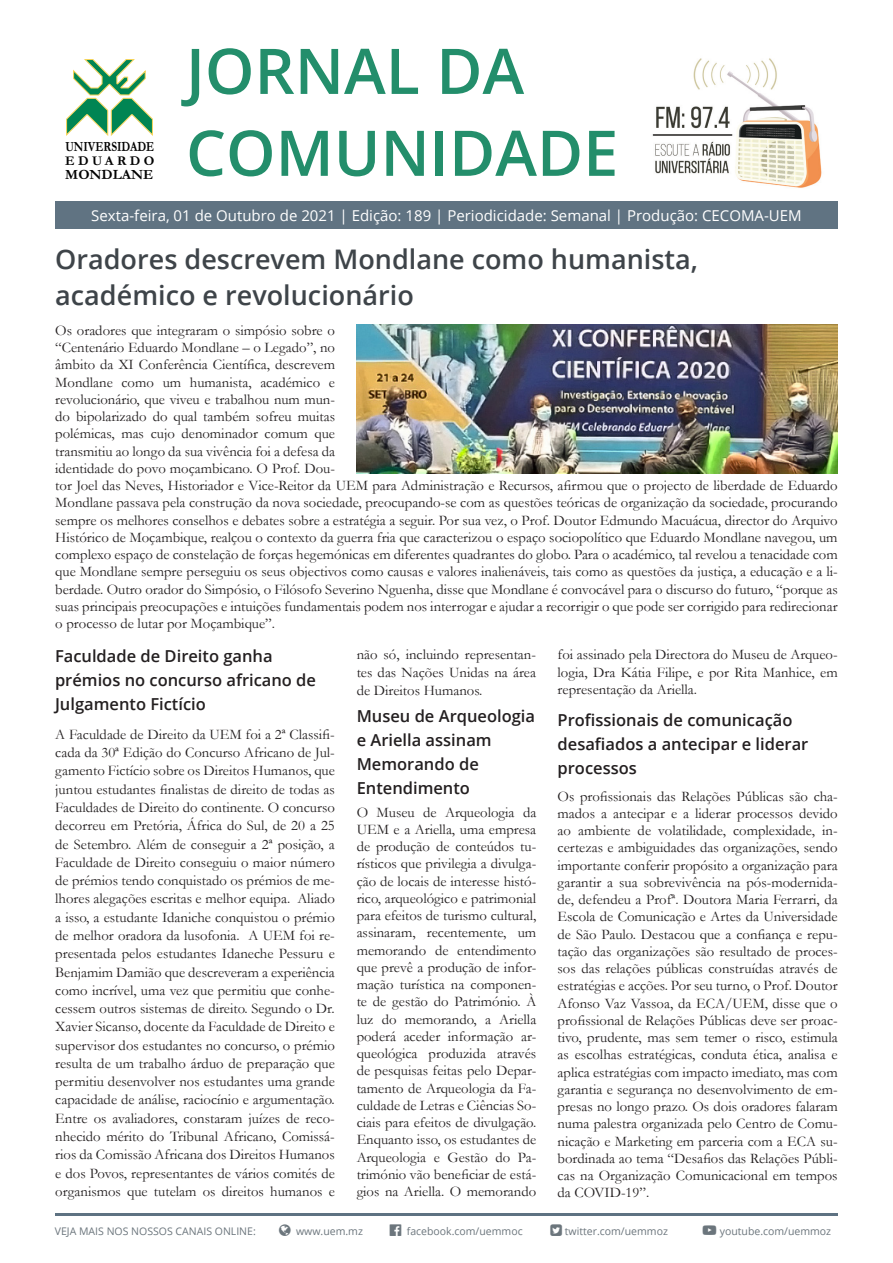
<style>
.page{position:relative;width:893px;height:1263px;background:#fff}
.page>*{position:absolute;margin:0;border:0;box-sizing:border-box;transform-origin:0 0}
.t1{font:600 63px "Open Sans";color:#238e6b}
.t2{font:600 27px/36px "Open Sans";color:#3e4449}
.t3{font:600 16.5px/24px "Open Sans";color:#231f20}
.t4{font:15px "Open Sans";color:#fff}
.t5{font:14.7px/17.2px "Garamond";color:#231f20;text-align:justify}
.t6{font:700 14.25px "Garamond";color:#000}
.t7{font:700 14.1px "Garamond";color:#000;scale:.8 1}
.t8{font:700 13.5px "Garamond";letter-spacing:.255em;color:#000}
.t9{font:10.5px "Open Sans";color:#6b757c}
</style>
<div class="page">
<img style="left:652px;top:58px;width:170px;height:130px">
<svg style="left:66px;top:59px;width:87px;height:77px"></svg>
<hr style="left:55px;top:1214px;width:783px;height:2px;background:#5e7282">
<div style="left:55px;top:201px;width:783px;height:28px;background:#607382"></div>
<img style="left:356px;top:324px;width:482px;height:150px">
<p class="t7" style="left:65px;top:137px;width:113px">UNIVERSIDADE</p>
<p class="t8" style="left:65px;top:151px;width:91px">EDUARDO</p>
<p class="t6" style="left:65px;top:165px;width:90px">MONDLANE</p>
<p class="t1" style="left:186px;top:28px;width:340px">JORNAL DA</p>
<p class="t1" style="left:186px;top:110px;width:434px">COMUNIDADE</p>
<p class="t4" style="left:91px;top:205px;width:712px">Sexta-feira, 01 de Outubro de 2021 | Edição: 189 | Periodicidade: Semanal | Produção: CECOMA-UEM</p>
<h2 class="t2" style="left:55px;top:240px;width:644px">Oradores descrevem Mondlane como humanista, académico e revolucionário</h2>
<p class="t5" style="left:55px;top:321px;width:784px;text-align:left">Os oradores que integraram o simpósio sobre o<br>“Centenário Eduardo Mondlane – o Legado”, no<br>âmbito da XI Conferência Científica, descrevem<br>Mondlane como um humanista, académico e<br>revolucionário, que viveu e trabalhou num mun-<br>do bipolarizado do qual também sofreu muitas<br>polémicas, mas cujo denominador comum que<br>transmitiu ao longo da sua vivência foi a defesa da<br>identidade do povo moçambicano. O Prof. Dou-<br>tor Joel das Neves, Historiador e Vice-Reitor da UEM para Administração e Recursos, afirmou que o projecto de liberdade de Eduardo Mondlane passava pela construção da nova sociedade, preocupando-se com as questões teóricas de organização da sociedade, procurando sempre os melhores conselhos e debates sobre a estratégia a seguir. Por sua vez, o Prof. Doutor Edmundo Macuácua, director do Arquivo Histórico de Moçambique, realçou o contexto da guerra fria que caracterizou o espaço sociopolítico que Eduardo Mondlane navegou, um complexo espaço de constelação de forças hegemónicas em diferentes quadrantes do globo. Para o académico, tal revelou a tenacidade com que Mondlane sempre perseguiu os seus objectivos como causas e valores inalienáveis, tais como as questões da justiça, a educação e a li&shy;berdade. Outro orador do Simpósio, o Filósofo Severino Nguenha, disse que Mondlane é convocável para o discurso do futuro, “porque as suas principais preocupações e intuições fundamentais podem nos interrogar e ajudar a recorrigir o que pode ser corrigido para redirecionar o processo de lutar por Moçambique”.</p>
<h2 class="t3" style="left:55px;top:644px;width:263px">Faculdade de Direito ganha prémios no concurso africano de<br>Julgamento Fictício</h2>
<p class="t5" style="left:55px;top:725px;width:281px;line-height:18.3px">A Faculdade de Direito da UEM foi a 2ª Classifi&shy;cada da 30ª Edição do Concurso Africano de Jul&shy;gamento Fictício sobre os Direitos Humanos, que juntou estudantes finalistas de direito de todas as Faculdades de Direito do continente. O concurso decorreu em Pretória, África do Sul, de 20 a 25 de Setembro. Além de conseguir a 2ª posição, a Faculdade de Direito conseguiu o maior número de prémios tendo conquistado os prémios de me&shy;lhores alegações escritas e melhor equipa. Aliado a isso, a estudante Idaniche conquistou o prémio de melhor oradora da lusofonia. A UEM foi re&shy;presentada pelos estudantes Idaneche Pessuru e Benjamim Damião que descreveram a experiência como incrível, uma vez que permitiu que conhe&shy;cessem outros sistemas de direito. Segundo o Dr.<br>Xavier Sicanso, docente da Faculdade de Direito e supervisor dos estudantes no concurso, o prémio resulta de um trabalho árduo de preparação que permitiu desenvolver nos estudantes uma grande capacidade de análise, raciocínio e argumentação.<br>Entre os avaliadores, constaram juízes de reco&shy;nhecido mérito do Tribunal Africano, Comissá&shy;rios da Comissão Africana dos Direitos Humanos e dos Povos, representantes de vários comités de organismos que tutelam os direitos humanos e</p>
<p class="t5" style="left:357px;top:645px;width:181px;line-height:18px">não só, incluindo representan&shy;tes das Nações Unidas na área de Direitos Humanos.</p>
<p class="t5" style="left:558px;top:646px;width:282px">foi assinado pela Directora do Museu de Arqueo&shy;logia, Dra Kátia Filipe, e por Rita Manhice, em representação da Ariella.</p>
<h2 class="t3" style="left:357px;top:704px;width:180px">Museu de Arqueologia e Ariella assinam<br>Memorando de<br>Entendimento</h2>
<h2 class="t3" style="left:558px;top:707px;width:252px">Profissionais de comunicação desafiados a antecipar e liderar processos</h2>
<p class="t5" style="left:558px;top:787px;width:282px">Os profissionais das Relações Públicas são cha&shy;mados a antecipar e a liderar processos devido ao ambiente de volatilidade, complexidade, in&shy;certezas e ambiguidades das organizações, sendo importante conferir propósito a organização para garantir a sua sobrevivência na pós-modernida&shy;de, defendeu a Profª. Doutora Maria Ferrarri, da Escola de Comunicação e Artes da Universidade de São Paulo. Destacou que a confiança e repu&shy;tação das organizações são resultado de proces&shy;sos das relações públicas construídas através de estratégias e acções. Por seu turno, o Prof. Doutor Afonso Vaz Vassoa, da ECA/UEM, disse que o profissional de Relações Públicas deve ser proac&shy;tivo, prudente, mas sem temer o risco, estimula as escolhas estratégicas, conduta ética, analisa e aplica estratégias com impacto imediato, mas com garantia e segurança no desenvolvimento de em&shy;presas no longo prazo. Os dois oradores falaram numa palestra organizada pelo Centro de Comu&shy;nicação e Marketing em parceria com a ECA su&shy;bordinada ao tema “Desafios das Relações Públi&shy;cas na Organização Comunicacional em tempos da COVID-19”.</p>
<p class="t5" style="left:357px;top:803px;width:181px">O Museu de Arqueologia da UEM e a Ariella, uma empresa de produção de conteúdos tu&shy;rísticos que privilegia a divulga&shy;ção de locais de interesse histó&shy;rico, arqueológico e patrimonial para efeitos de turismo cultural, assinaram, recentemente, um memorando de entendimento que prevê a produção de infor&shy;mação turística na componen&shy;te de gestão do Património. À luz do memorando, a Ariella poderá aceder informação ar&shy;queológica produzida através de pesquisas feitas pelo Depar&shy;tamento de Arqueologia da Fa&shy;culdade de Letras e Ciências So&shy;ciais para efeitos de divulgação.<br>Enquanto isso, os estudantes de Arqueologia e Gestão do Pa&shy;trimónio vão beneficiar de está&shy;gios na Ariella. O memorando</p>
<p class="t9" style="left:55px;top:1224px;width:202px">VEJA MAIS NOS NOSSOS CANAIS ONLINE:</p>
<p class="t9" style="left:296px;top:1224px;width:68px">www.uem.mz</p>
<p class="t9" style="left:407px;top:1224px;width:117px">facebook.com/uemmoc</p>
<p class="t9" style="left:565px;top:1224px;width:104px">twitter.com/uemmoz</p>
<p class="t9" style="left:720px;top:1224px;width:113px">youtube.com/uemmoz</p>
</div>
